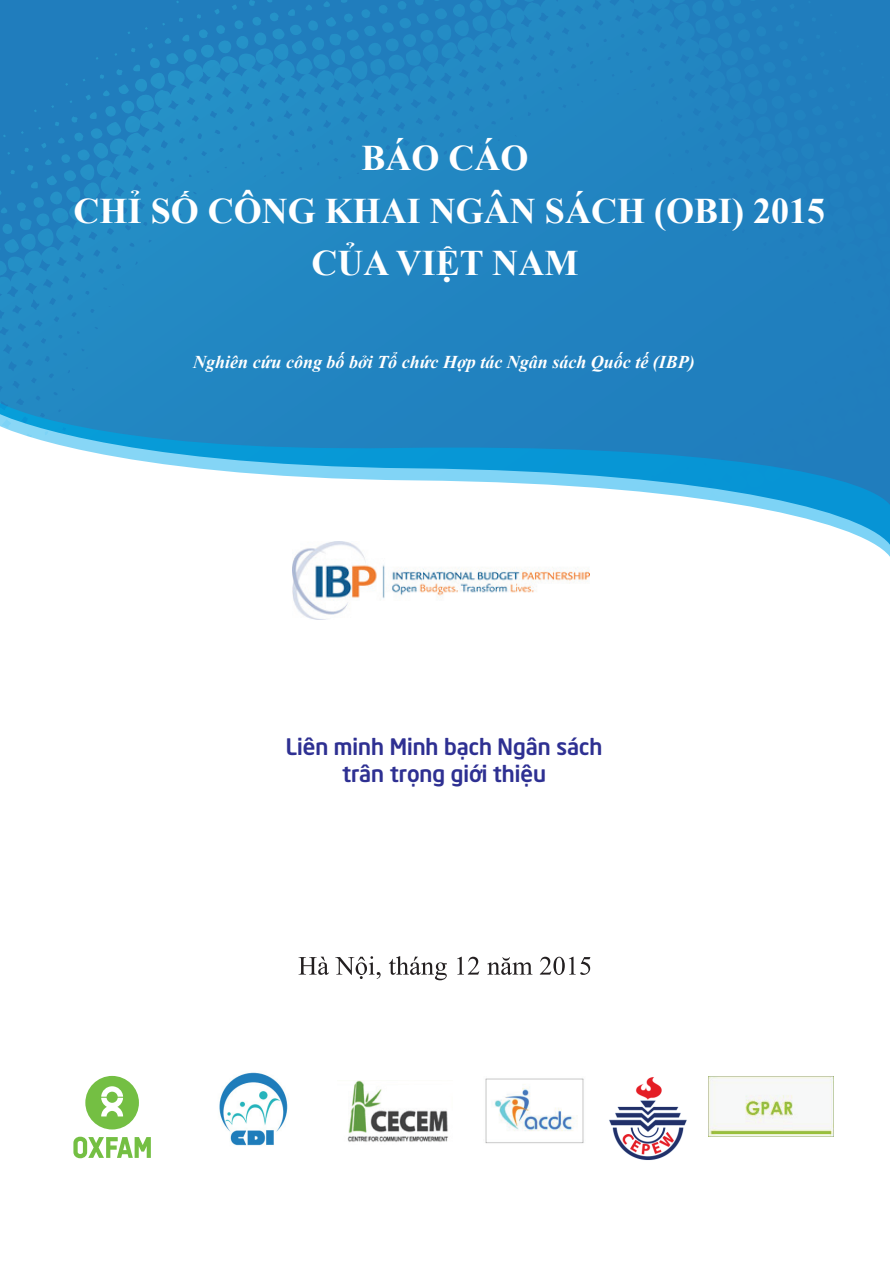
<style>
.page{position:relative;width:890px;height:1263px;background:#fff}
.page>*{position:absolute;margin:0;border:0;box-sizing:border-box;transform-origin:0 0}
.t1{font:700 36px/52.5px "Times New Roman";color:#fff;text-align:center}
.t2{font:700 22.5px/27px "UTM Neo Sans Intel";color:#2e3092;text-align:center}
.t3{font:italic 700 18px "Times New Roman";color:#fff}
</style>
<div class="page">
<img style="left:347px;top:1080px;width:101px;height:62px">
<img style="left:485px;top:1078px;width:99px;height:66px">
<img style="left:609px;top:1077px;width:78px;height:83px">
<img style="left:708px;top:1076px;width:125px;height:60px">
<svg style="left:298px;top:957px;width:31px;height:18px"></svg>
<svg style="left:335px;top:956px;width:45px;height:23px"></svg>
<svg style="left:389px;top:956px;width:58px;height:24px"></svg>
<svg style="left:457px;top:957px;width:22px;height:17px"></svg>
<svg style="left:487px;top:957px;width:45px;height:18px"></svg>
<svg style="left:539px;top:957px;width:51px;height:18px"></svg>
<svg style="left:85px;top:1076px;width:54px;height:53px"></svg>
<svg style="left:73px;top:1137px;width:78px;height:21px"></svg>
<svg style="left:0;top:0;width:889px;height:483px;background:#298ac4"></svg>
<svg style="left:498px;top:126px;width:391px;height:430px;background:#3a92c9"></svg>
<div style="left:287px;top:541px;width:307px;height:78px;background:#fff"></div>
<img style="left:292px;top:541px;width:297px;height:78px">
<img style="left:219px;top:1072px;width:69px;height:74px">
<h1 class="t1" style="left:74px;top:131px;width:753px">BÁO CÁO<br>CHỈ SỐ CÔNG KHAI NGÂN SÁCH (OBI) 2015<br>CỦA VIỆT NAM</h1>
<p class="t3" style="left:193px;top:350px;width:503px">Nghiên cứu công bố bởi Tổ chức Hợp tác Ngân sách Quốc tế (IBP)</p>
<p class="t2" style="left:286px;top:730px;width:318px">Liên minh Minh bạch Ngân sách trân trọng giới thiệu</p>
</div>
